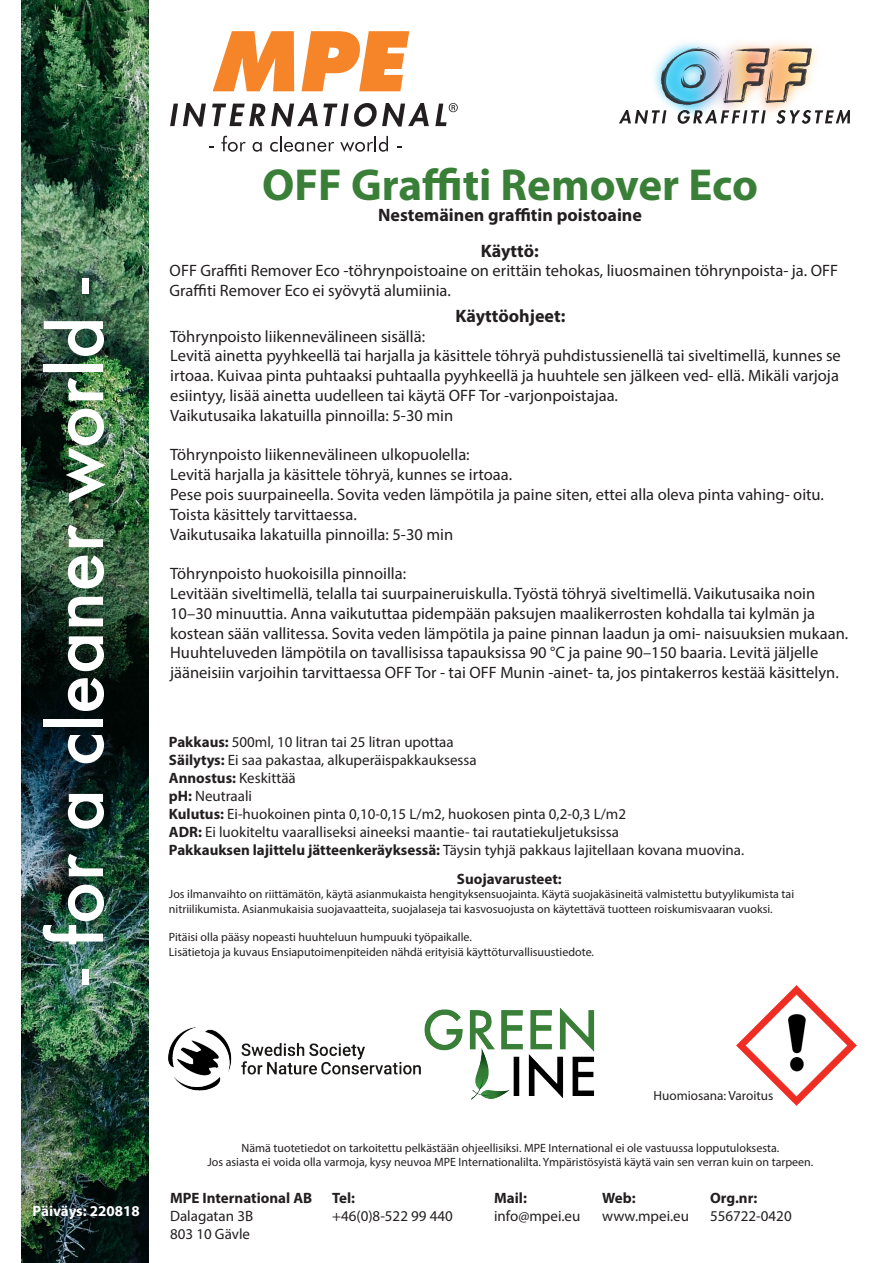
<style>
.page{position:relative;width:893px;height:1263px;background:#fff}
.page>*{position:absolute;margin:0;border:0;box-sizing:border-box;transform-origin:0 0}
.t1{font:500 72px "Futura";color:#fff}
.t2{font:700 45px "Myriad Pro";color:#3a7f37}
.t3{font:700 18px "Myriad Pro";color:#231f20}
.t4{font:16.5px/19.8px "Myriad Pro";color:#231f20}
.t5{font:15px "Myriad Pro";color:#231f20}
.t6{font:700 15px "Myriad Pro";color:#231f20}
.t7{font:700 15px "Myriad Pro";color:#fff}
.t8{font:13.2px "Myriad Pro";color:#231f20}
.t9{font:12px "Myriad Pro";color:#231f20}
.s1{font-weight:700}
.s2{font-weight:400}
</style>
<div class="page">
<img style="left:21px;top:0;width:128px;height:1262px">
<img style="left:619px;top:47px;width:231px;height:77px">
<svg style="left:213px;top:31px;width:81px;height:60px"></svg>
<svg style="left:301px;top:31px;width:108px;height:60px"></svg>
<svg style="left:170px;top:103px;width:36px;height:24px"></svg>
<svg style="left:212px;top:103px;width:217px;height:24px"></svg>
<svg style="left:221px;top:136px;width:25px;height:16px"></svg>
<svg style="left:253px;top:142px;width:9px;height:10px"></svg>
<svg style="left:270px;top:136px;width:64px;height:16px"></svg>
<svg style="left:340px;top:136px;width:48px;height:16px"></svg>
<svg style="left:435px;top:103px;width:23px;height:23px"></svg>
<img style="left:424px;top:1008px;width:171px;height:92px">
<img style="left:736px;top:986px;width:121px;height:120px">
<img style="left:169px;top:1027px;width:251px;height:63px">
<p class="t1" style="left:27px;top:985px;width:708px;rotate:-90deg">- for a cleaner world -</p>
<p class="t2" style="left:262px;top:155px;width:497px">OFF Graffiti Remover Eco</p>
<p class="t3" style="left:378px;top:203px;width:265px">Nestemäinen graffitin poistoaine</p>
<p class="t3" style="left:481px;top:239px;width:59px">Käyttö:</p>
<p class="t4" style="left:170px;top:261px;width:670px">OFF Graffiti Remover Eco -töhrynpoistoaine on erittäin tehokas, liuosmainen töhrynpoista- ja. OFF<br>Graffiti Remover Eco ei syövytä alumiinia.</p>
<p class="t3" style="left:456px;top:304px;width:111px">Käyttöohjeet:</p>
<p class="t4" style="left:170px;top:326px;width:256px">Töhrynpoisto liikennevälineen sisällä:</p>
<p class="t4" style="left:170px;top:346px;width:672px;text-align:justify">Levitä ainetta pyyhkeellä tai harjalla ja käsittele töhryä puhdistussienellä tai siveltimellä, kunnes se irtoaa. Kuivaa pinta puhtaaksi puhtaalla pyyhkeellä ja huuhtele sen jälkeen ved- ellä. Mikäli varjoja esiintyy, lisää ainetta uudelleen tai käytä OFF Tor -varjonpoistajaa.</p>
<p class="t4" style="left:170px;top:405px;width:285px">Vaikutusaika lakatuilla pinnoilla: 5-30 min</p>
<p class="t4" style="left:170px;top:445px;width:301px">Töhrynpoisto liikennevälineen ulkopuolella:</p>
<p class="t4" style="left:170px;top:464px;width:343px">Levitä harjalla ja käsittele töhryä, kunnes se irtoaa.</p>
<p class="t4" style="left:170px;top:484px;width:655px">Pese pois suurpaineella. Sovita veden lämpötila ja paine siten, ettei alla oleva pinta vahing- oitu.<br>Toista käsittely tarvittaessa.</p>
<p class="t4" style="left:170px;top:524px;width:285px">Vaikutusaika lakatuilla pinnoilla: 5-30 min</p>
<p class="t4" style="left:170px;top:563px;width:237px">Töhrynpoisto huokoisilla pinnoilla:</p>
<p class="t4" style="left:170px;top:583px;width:679px">Levitään siveltimellä, telalla tai suurpaineruiskulla. Työstä töhryä siveltimellä. Vaikutusaika noin 10–30 minuuttia. Anna vaikututtaa pidempään paksujen maalikerrosten kohdalla tai kylmän ja kostean sään vallitessa. Sovita veden lämpötila ja paine pinnan laadun ja omi- naisuuksien mukaan.<br>Huuhteluveden lämpötila on tavallisissa tapauksissa 90 °C ja paine 90–150 baaria. Levitä jäljelle jääneisiin varjoihin tarvittaessa OFF Tor - tai OFF Munin -ainet- ta, jos pintakerros kestää käsittelyn.</p>
<p class="t5" style="left:169px;top:732px;width:286px"><span class="s1">Pakkaus:</span> 500ml, 10 litran tai 25 litran upottaa</p>
<p class="t5" style="left:169px;top:750px;width:309px"><span class="s1">Säilytys:</span> Ei saa pakastaa, alkuperäispakkauksessa</p>
<p class="t6" style="left:169px;top:768px;width:128px">Annostus: <span class="s2">Keskittää</span></p>
<p class="t5" style="left:169px;top:786px;width:85px"><span class="s1">pH:</span> Neutraali</p>
<p class="t5" style="left:169px;top:804px;width:459px"><span class="s1">Kulutus:</span> Ei-huokoinen pinta 0,10-0,15 L/m2, huokosen pinta 0,2-0,3 L/m2</p>
<p class="t5" style="left:169px;top:822px;width:452px"><span class="s1">ADR:</span> Ei luokiteltu vaaralliseksi aineeksi maantie- tai rautatiekuljetuksissa</p>
<p class="t5" style="left:169px;top:840px;width:577px"><span class="s1">Pakkauksen lajittelu jätteenkeräyksessä:</span> Täysin tyhjä pakkaus lajitellaan kovana muovina.</p>
<p class="t6" style="left:457px;top:869px;width:106px">Suojavarusteet:</p>
<p class="t9" style="left:169px;top:887px;width:627px">Jos ilmanvaihto on riittämätön, käytä asianmukaista hengityksensuojainta. Käytä suojakäsineitä valmistettu butyylikumista tai</p>
<p class="t9" style="left:169px;top:901px;width:605px">nitriilikumista. Asianmukaisia suojavaatteita, suojalaseja tai kasvosuojusta on käytettävä tuotteen roiskumisvaaran vuoksi.</p>
<p class="t9" style="left:169px;top:930px;width:304px">Pitäisi olla pääsy nopeasti huuhteluun humpuuki työpaikalle.</p>
<p class="t9" style="left:169px;top:944px;width:427px">Lisätietoja ja kuvaus Ensiaputoimenpiteiden nähdä erityisiä käyttöturvallisuustiedote.</p>
<p class="t7" style="left:33px;top:1201px;width:109px">Päiväys: 220818</p>
<p class="t8" style="left:653px;top:1088px;width:121px">Huomiosana: Varoitus</p>
<p class="t9" style="left:242px;top:1140px;width:539px">Nämä tuotetiedot on tarkoitettu pelkästään ohjeellisiksi. MPE International ei ole vastuussa lopputuloksesta.</p>
<p class="t9" style="left:207px;top:1155px;width:607px">Jos asiasta ei voida olla varmoja, kysy neuvoa MPE Internationalilta. Ympäristösyistä käytä vain sen verran kuin on tarpeen.</p>
<p class="t6" style="left:170px;top:1188px;width:144px">MPE International AB</p>
<p class="t6" style="left:332px;top:1188px;width:24px">Tel:</p>
<p class="t6" style="left:494px;top:1188px;width:34px">Mail:</p>
<p class="t6" style="left:602px;top:1188px;width:35px">Web:</p>
<p class="t6" style="left:710px;top:1188px;width:49px">Org.nr:</p>
<p class="t5" style="left:170px;top:1206px;width:85px">Dalagatan 3B</p>
<p class="t5" style="left:332px;top:1206px;width:122px">+46(0)8-522 99 440</p>
<p class="t5" style="left:494px;top:1206px;width:88px">info@mpei.eu</p>
<p class="t5" style="left:602px;top:1206px;width:88px">www.mpei.eu</p>
<p class="t5" style="left:710px;top:1206px;width:83px">556722-0420</p>
<p class="t5" style="left:170px;top:1224px;width:82px">803 10 Gävle</p>
</div>
